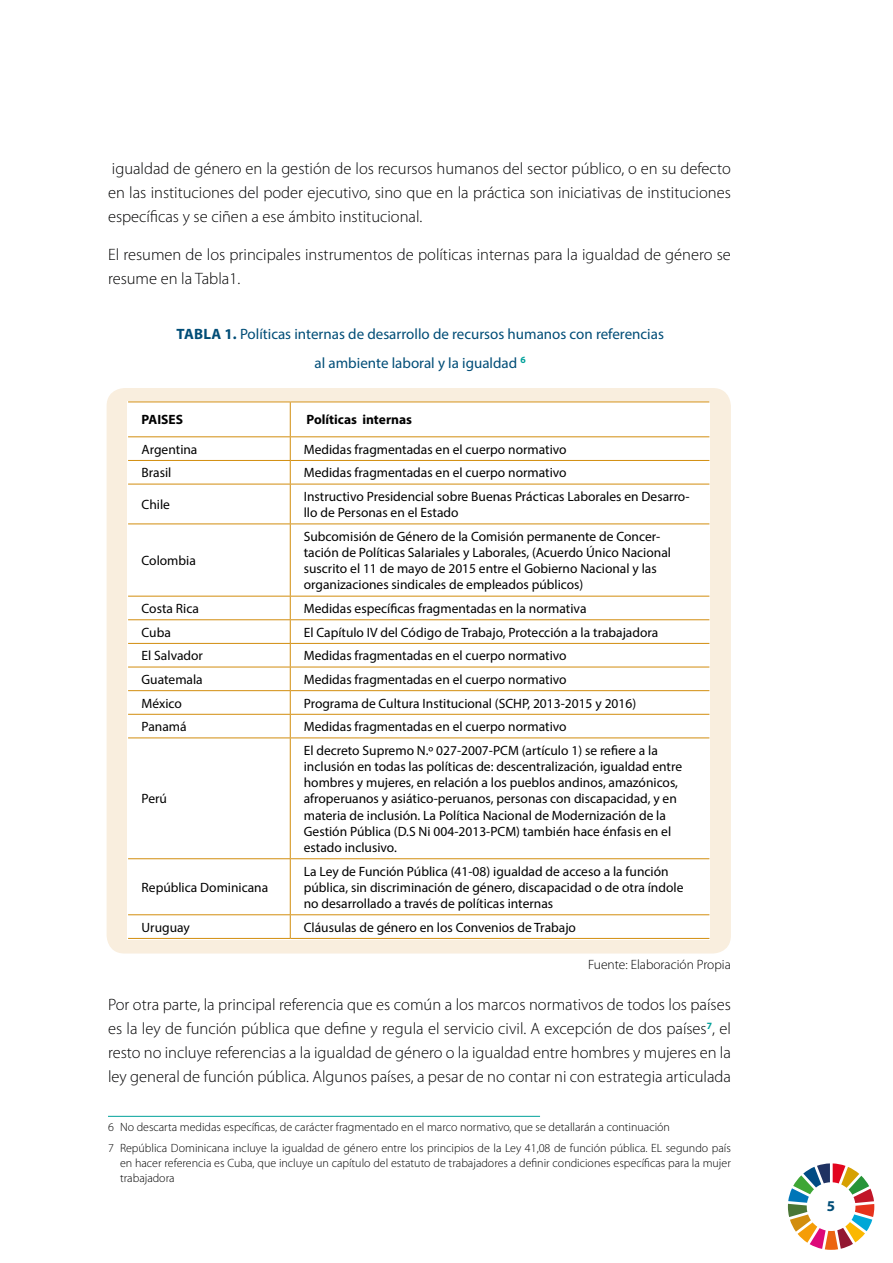
<style>
.page{position:relative;width:893px;height:1263px;background:#fff}
.page>*{position:absolute;margin:0;border:0;box-sizing:border-box;transform-origin:0 0}
.t1{font:300 16.5px/24px "Myriad Pro";color:#020203;text-align:justify}
.t2{font:15px/29.4px "Myriad Pro";color:#004d77;text-align:center}
.t3{font:700 15px "Myriad Pro";color:#004d77}
.t4{font:13.5px/16.2px "Myriad Pro";color:#000}
.t5{font:300 13.5px "Myriad Pro";color:#000}
.t6{font:700 13.5px "Myriad Pro";color:#000}
.t7{font:300 12px/20.4px "Myriad Pro";color:#000}
.s1{font-weight:700}
</style>
<div class="page">
<svg style="left:788px;top:1163px;width:86px;height:87px"></svg>
<hr style="left:108px;top:1116px;width:432px;height:1px;background:#00a19a">
<div style="left:107px;top:388px;width:624px;height:565px;background:#f9eede;border-radius:18px"></div>
<div style="left:128px;top:403px;width:581px;height:535px;background:#fff"></div>
<hr style="left:128px;top:402px;width:162px;height:1px;background:#d28d0e">
<hr style="left:290px;top:402px;width:419px;height:1px;background:#d28d0e">
<hr style="left:290px;top:402px;width:1px;height:34px;background:#d28d0e">
<hr style="left:128px;top:436px;width:162px;height:1px;background:#d28d0e">
<hr style="left:290px;top:436px;width:419px;height:1px;background:#d28d0e">
<hr style="left:128px;top:460px;width:162px;height:1px;background:#d28d0e">
<hr style="left:290px;top:460px;width:419px;height:1px;background:#d28d0e">
<svg style="left:290px;top:437px;width:1px;height:47px"></svg>
<hr style="left:128px;top:484px;width:162px;height:1px;background:#d28d0e">
<hr style="left:290px;top:484px;width:419px;height:1px;background:#d28d0e">
<hr style="left:290px;top:484px;width:1px;height:39px;background:#d28d0e">
<hr style="left:128px;top:523px;width:162px;height:1px;background:#d28d0e">
<hr style="left:290px;top:523px;width:419px;height:1px;background:#d28d0e">
<hr style="left:290px;top:524px;width:1px;height:72px;background:#d28d0e">
<hr style="left:128px;top:596px;width:162px;height:1px;background:#d28d0e">
<hr style="left:290px;top:596px;width:419px;height:1px;background:#d28d0e">
<hr style="left:128px;top:619px;width:162px;height:1px;background:#d28d0e">
<hr style="left:290px;top:619px;width:419px;height:1px;background:#d28d0e">
<hr style="left:128px;top:643px;width:162px;height:1px;background:#d28d0e">
<hr style="left:290px;top:643px;width:419px;height:1px;background:#d28d0e">
<hr style="left:128px;top:667px;width:162px;height:1px;background:#d28d0e">
<hr style="left:290px;top:667px;width:419px;height:1px;background:#d28d0e">
<hr style="left:128px;top:690px;width:162px;height:1px;background:#d28d0e">
<hr style="left:290px;top:690px;width:419px;height:1px;background:#d28d0e">
<hr style="left:128px;top:714px;width:162px;height:1px;background:#d28d0e">
<hr style="left:290px;top:714px;width:419px;height:1px;background:#d28d0e">
<svg style="left:290px;top:596px;width:1px;height:141px"></svg>
<hr style="left:128px;top:737px;width:162px;height:1px;background:#d28d0e">
<hr style="left:290px;top:737px;width:419px;height:1px;background:#d28d0e">
<hr style="left:290px;top:738px;width:1px;height:120px;background:#d28d0e">
<hr style="left:128px;top:858px;width:162px;height:1px;background:#d28d0e">
<hr style="left:290px;top:858px;width:419px;height:1px;background:#d28d0e">
<hr style="left:290px;top:859px;width:1px;height:55px;background:#d28d0e">
<hr style="left:128px;top:914px;width:162px;height:1px;background:#d28d0e">
<hr style="left:290px;top:914px;width:419px;height:1px;background:#d28d0e">
<svg style="left:290px;top:915px;width:1px;height:23px"></svg>
<hr style="left:128px;top:938px;width:162px;height:1px;background:#d28d0e">
<hr style="left:290px;top:938px;width:419px;height:1px;background:#d28d0e">
<p class="t1" style="left:108px;top:157px;width:624px">igualdad de género en la gestión de los recursos humanos del sector público, o en su defecto en las instituciones del poder ejecutivo, sino que en la práctica son iniciativas de instituciones específicas y se ciñen a ese ámbito institucional.</p>
<p class="t1" style="left:108px;top:243px;width:624px">El resumen de los principales instrumentos de políticas internas para la igualdad de género se resume en la Tabla1.</p>
<p class="t2" style="left:177px;top:319px;width:489px"><span class="s1">TABLA 1.</span> Políticas internas de desarrollo de recursos humanos con referencias al ambiente laboral y la igualdad <sup>6</sup></p>
<p class="t6" style="left:142px;top:411px;width:43px">PAISES</p>
<p class="t6" style="left:306px;top:411px;width:107px">Políticas internas</p>
<p class="t4" style="left:142px;top:441px;width:57px">Argentina</p>
<p class="t4" style="left:304px;top:441px;width:264px">Medidas fragmentadas en el cuerpo normativo</p>
<p class="t4" style="left:142px;top:464px;width:31px">Brasil</p>
<p class="t4" style="left:304px;top:464px;width:264px">Medidas fragmentadas en el cuerpo normativo</p>
<p class="t4" style="left:142px;top:496px;width:30px">Chile</p>
<p class="t4" style="left:304px;top:488px;width:387px">Instructivo Presidencial sobre Buenas Prácticas Laborales en Desarro&shy;llo de Personas en el Estado</p>
<p class="t4" style="left:142px;top:552px;width:56px">Colombia</p>
<p class="t4" style="left:304px;top:528px;width:369px">Subcomisión de Género de la Comisión permanente de Concer&shy;tación de Políticas Salariales y Laborales, (Acuerdo Único Nacional suscrito el 11 de mayo de 2015 entre el Gobierno Nacional y las organizaciones sindicales de empleados públicos)</p>
<p class="t4" style="left:142px;top:600px;width:59px">Costa Rica</p>
<p class="t4" style="left:304px;top:600px;width:284px">Medidas específicas fragmentadas en la normativa</p>
<p class="t4" style="left:142px;top:624px;width:31px">Cuba</p>
<p class="t4" style="left:304px;top:624px;width:356px">El Capítulo IV del Código de Trabajo, Protección a la trabajadora</p>
<p class="t4" style="left:142px;top:647px;width:63px">El Salvador</p>
<p class="t4" style="left:304px;top:647px;width:264px">Medidas fragmentadas en el cuerpo normativo</p>
<p class="t4" style="left:142px;top:671px;width:63px">Guatemala</p>
<p class="t4" style="left:304px;top:671px;width:264px">Medidas fragmentadas en el cuerpo normativo</p>
<p class="t4" style="left:142px;top:695px;width:42px">México</p>
<p class="t4" style="left:304px;top:695px;width:334px">Programa de Cultura Institucional (SCHP, 2013-2015 y 2016)</p>
<p class="t4" style="left:142px;top:718px;width:47px">Panamá</p>
<p class="t4" style="left:304px;top:718px;width:264px">Medidas fragmentadas en el cuerpo normativo</p>
<p class="t4" style="left:142px;top:790px;width:27px">Perú</p>
<p class="t4" style="left:142px;top:879px;width:128px">República Dominicana</p>
<p class="t4" style="left:304px;top:742px;width:380px">El decreto Supremo N.º 027-2007-PCM (artículo 1) se refiere a la inclusión en todas las políticas de: descentralización, igualdad entre hombres y mujeres, en relación a los pueblos andinos, amazónicos, afroperuanos y asiático-peruanos, personas con discapacidad, y en materia de inclusión. La Política Nacional de Modernización de la Gestión Pública (D.S Ni 004-2013-PCM) también hace énfasis en el estado inclusivo.</p>
<p class="t4" style="left:304px;top:863px;width:381px">La Ley de Función Pública (41-08) igualdad de acceso a la función pública, sin discriminación de género, discapacidad o de otra índole no desarrollado a través de políticas internas</p>
<p class="t4" style="left:142px;top:919px;width:50px">Uruguay</p>
<p class="t4" style="left:304px;top:919px;width:274px">Cláusulas de género en los Convenios de Trabajo</p>
<p class="t5" style="left:588px;top:957px;width:144px">Fuente: Elaboración Propia</p>
<p class="t1" style="left:108px;top:993px;width:624px">Por otra parte, la principal referencia que es común a los marcos normativos de todos los países es la ley de función pública que define y regula el servicio civil. A excepción de dos países<sup>7</sup>, el resto no incluye referencias a la igualdad de género o la igualdad entre hombres y mujeres en la ley general de función pública. Algunos países, a pesar de no contar ni con estrategia articulada</p>
<p class="t7" style="left:108px;top:1117px;width:624px">6 No descarta medidas específicas, de carácter fragmentado en el marco normativo, que se detallarán a continuación<br>7 República Dominicana incluye la igualdad de género entre los principios de la Ley 41,08 de función pública. EL segundo país</p>
<p class="t7" style="left:120px;top:1155px;width:612px;line-height:15px">en hacer referencia es Cuba, que incluye un capítulo del estatuto de trabajadores a definir condiciones específicas para la mujer trabajadora</p>
<p class="t3" style="left:827px;top:1196px;width:10px">5</p>
</div>
